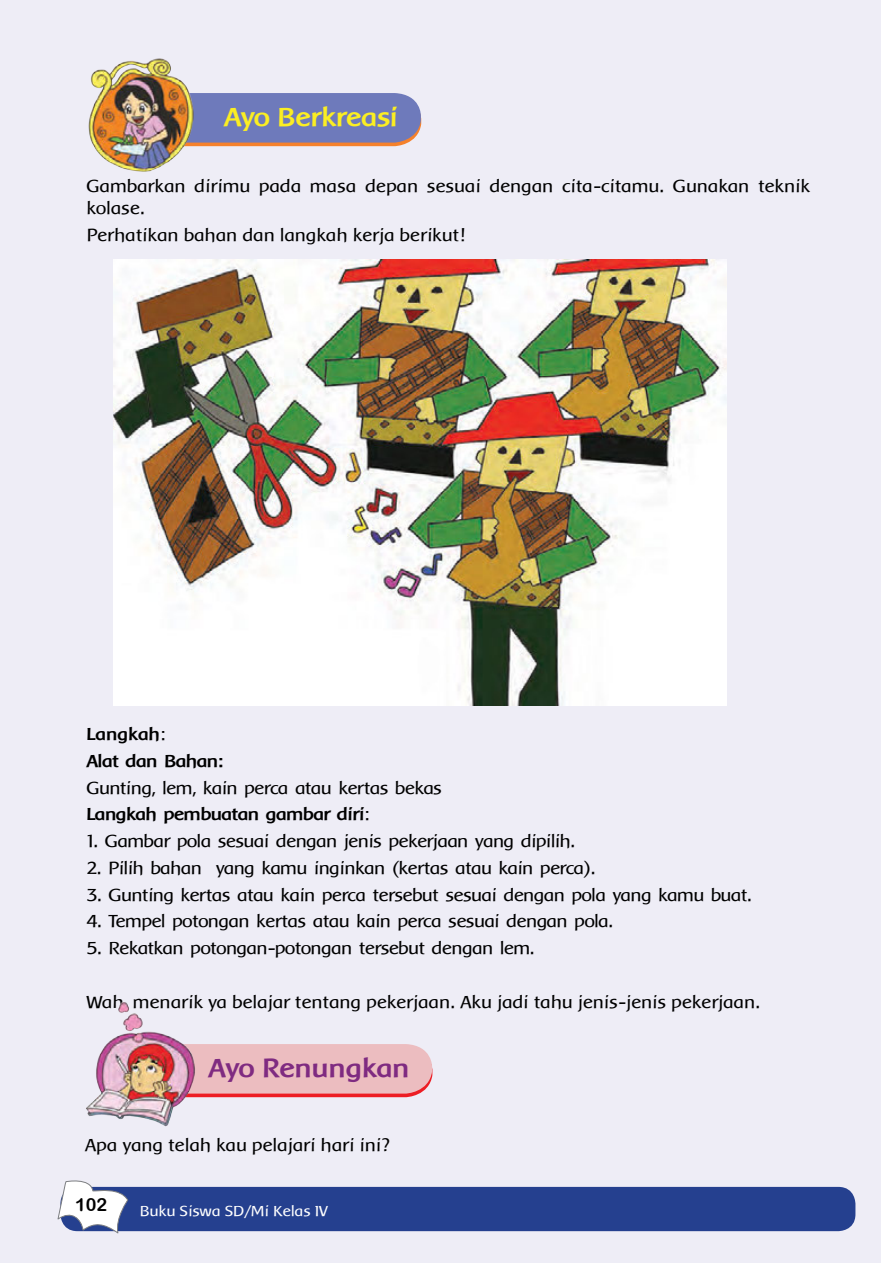
<style>
.page{position:relative;width:881px;height:1263px;background:#fff}
.page>*{position:absolute;margin:0;border:0;box-sizing:border-box;transform-origin:0 0}
.t1{font:700 27px "Baar Metanoia";color:#fbee23}
.t2{font:700 27px "Baar Metanoia";color:#7f2b81}
.t3{font:18px/26.7px "Baar Metanoia";letter-spacing:-.03em;color:#000}
.t4{font:18px/22.5px "Baar Metanoia";color:#000}
.t5{font:700 18px/26.7px "Baar Metanoia";letter-spacing:-.03em;color:#000}
.t6{font:18px "Arial Rounded MT Bold";color:#000}
.t7{font:15px "Baar Metanoia";color:#fff}
.s1{font-weight:400}
.s2{font-weight:700}
</style>
<div class="page">
<div style="left:0;top:0;width:880px;height:1263px;background:#eeedf6"></div>
<div style="left:60px;top:1187px;width:795px;height:44px;background:#25408f;border-radius:17px"></div>
<svg style="left:57px;top:1180px;width:72px;height:54px"></svg>
<img style="left:113px;top:259px;width:612px;height:446px">
<svg style="left:195px;top:93px;width:226px;height:53px;background:#797cb2"></svg>
<img style="left:88px;top:58px;width:107px;height:114px">
<svg style="left:196px;top:1044px;width:236px;height:53px;background:#ecb3b7"></svg>
<img style="left:86px;top:1002px;width:110px;height:125px">
<h1 class="t1" style="left:224px;top:102px;width:176px">Ayo Berkreasi</h1>
<p class="t4" style="left:87px;top:174px;width:724px">Gambarkan dirimu pada masa depan sesuai dengan cita-citamu. Gunakan teknik kolase.</p>
<p class="t4" style="left:87px;top:224px;width:380px">Perhatikan bahan dan langkah kerja berikut!</p>
<p class="t5" style="left:87px;top:721px;width:138px">Langkah<span class="s1">:<br></span>Alat dan Bahan:</p>
<p class="t3" style="left:87px;top:774px;width:357px">Gunting, lem, kain perca atau kertas bekas<br><span class="s2">Langkah pembuatan gambar diri</span>:</p>
<p class="t3" style="left:87px;top:828px;width:490px">1. Gambar pola sesuai dengan jenis pekerjaan yang dipilih.</p>
<p class="t3" style="left:87px;top:855px;width:510px">2. Pilih bahan yang kamu inginkan (kertas atau kain perca).</p>
<p class="t3" style="left:87px;top:881px;width:666px">3. Gunting kertas atau kain perca tersebut sesuai dengan pola yang kamu buat.</p>
<p class="t3" style="left:87px;top:908px;width:528px">4. Tempel potongan kertas atau kain perca sesuai dengan pola.</p>
<p class="t3" style="left:87px;top:935px;width:449px">5. Rekatkan potongan-potongan tersebut dengan lem.</p>
<p class="t4" style="left:87px;top:990px;width:675px">Wah, menarik ya belajar tentang pekerjaan. Aku jadi tahu jenis-jenis pekerjaan.</p>
<h1 class="t2" style="left:209px;top:1053px;width:202px">Ayo Renungkan</h1>
<p class="t4" style="left:85px;top:1134px;width:306px">Apa yang telah kau pelajari hari ini?</p>
<p class="t6" style="left:75px;top:1194px;width:34px">102</p>
<p class="t7" style="left:140px;top:1202px;width:189px">Buku Siswa SD/Mi Kelas IV</p>
</div>
